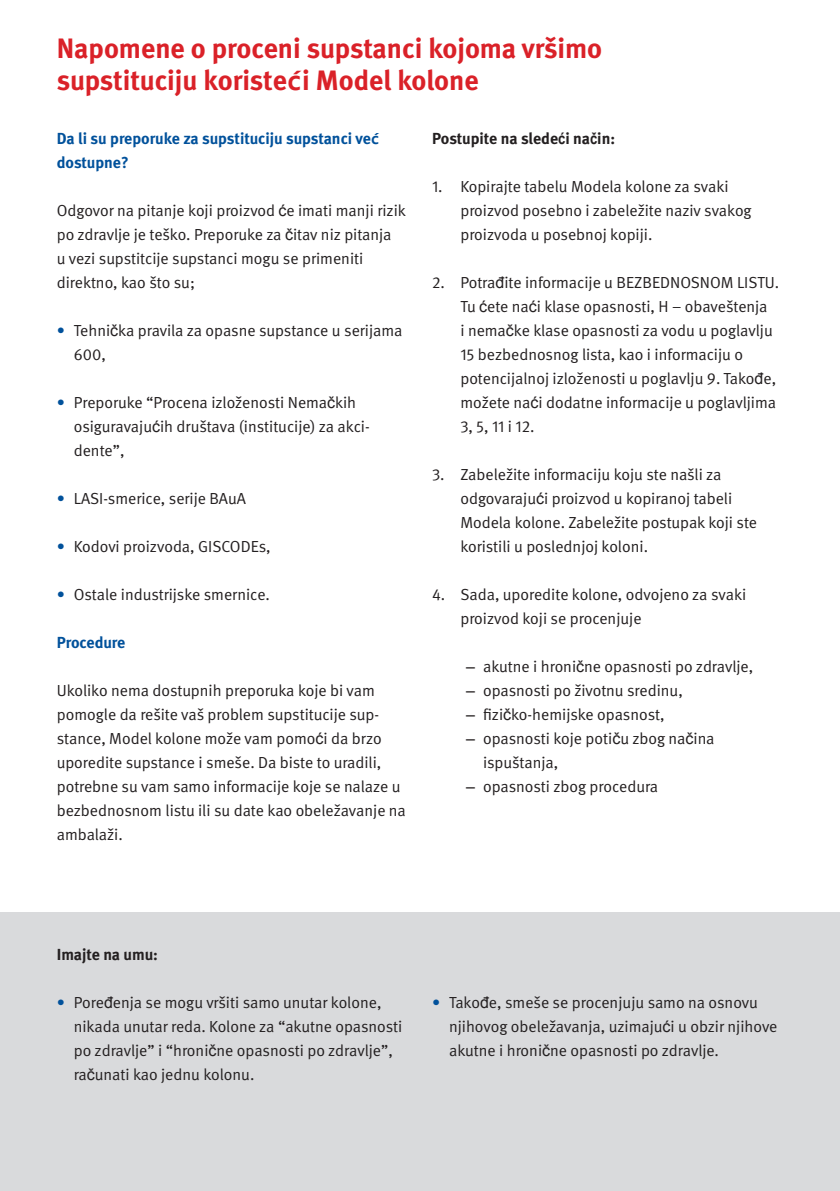
<style>
.page{position:relative;width:840px;height:1191px;background:#fff}
.page>*{position:absolute;margin:0;border:0;box-sizing:border-box;transform-origin:0 0}
.t1{font:700 28px/32px "DGUV Meta";color:#da2128}
.t2{font:16px/24px "DGUV Meta";color:#231f20}
.t3{font:700 16px/24px "DGUV Meta";letter-spacing:-.005em;color:#01519b}
.t4{font:700 16px "DGUV Meta";letter-spacing:-.005em;color:#231f20}
.s1{font-family:"Consolas"}
.s2{font-family:"Arial"}
.s3{color:#01519b}
.s4{font-family:"Arial Narrow"}
</style>
<div class="page">
<div style="left:0;top:912px;width:839px;height:279px;background:#d9dadc"></div>
<h1 class="t1" style="left:57px;top:33px;width:546px">Napomene o proceni supstanci kojoma vršimo supstituciju koriste<span class="s1">ć</span>i Model kolone</h1>
<p class="t3" style="left:57px;top:127px;width:324px">Da li su preporuke za supstituciju supstanci ve<span class="s1">ć </span>dostupne?</p>
<p class="t2" style="left:57px;top:199px;width:350px">Odgovor na pitanje koji proizvod <span class="s2">ć</span>e imati manji rizik po zdravlje je teško. Preporuke za <span class="s2">č</span>itav niz pitanja<br>u vezi supstitcije supstanci mogu se primeniti direktno, kao što su;</p>
<p class="t2" style="left:74px;top:319px;width:330px;text-indent:-17px"><span class="s3">•</span> Tehni<span class="s2">č</span>ka pravila za opasne supstance u serijama<br>600,</p>
<p class="t2" style="left:74px;top:391px;width:297px;text-indent:-17px"><span class="s3">•</span> Preporuke “Procena izloženosti Nema<span class="s2">č</span>kih osiguravaju<span class="s2">ć</span>ih društava (institucije) za akci&shy;dente”,</p>
<p class="t2" style="left:57px;top:487px;width:191px"><span class="s3">•</span> LASI-smerice, serije BAuA</p>
<p class="t2" style="left:57px;top:535px;width:215px"><span class="s3">•</span> Kodovi proizvoda, GISCODEs,</p>
<p class="t2" style="left:57px;top:583px;width:214px"><span class="s3">•</span> Ostale industrijske smernice.</p>
<p class="t3" style="left:57px;top:631px;width:70px">Procedure</p>
<p class="t2" style="left:57px;top:679px;width:350px">Ukoliko nema dostupnih preporuka koje bi vam pomogle da rešite vaš problem supstitucije sup&shy;stance, Model kolone može vam pomo<span class="s2">ć</span>i da brzo uporedite supstance i smeše. Da biste to uradili, potrebne su vam samo informacije koje se nalaze u bezbednosnom listu ili su date kao obeležavanje na ambalaži.</p>
<p class="t4" style="left:432px;top:129px;width:184px">Postupite na slede<span class="s4">ć</span>i na<span class="s4">č</span>in:</p>
<p class="t2" style="left:460px;top:175px;width:293px;text-indent:-28px">1. Kopirajte tabelu Modela kolone za svaki proizvod posebno i zabeležite naziv svakog proizvoda u posebnoj kopiji.</p>
<p class="t2" style="left:460px;top:271px;width:320px;text-indent:-28px">2. Potra<span class="s2">đ</span>ite informacije u BEZBEDNOSNOM LISTU.<br>Tu <span class="s2">ć</span>ete na<span class="s2">ć</span>i klase opasnosti, H – obaveštenja<br>i nema<span class="s2">č</span>ke klase opasnosti za vodu u poglavlju 15 bezbednosnog lista, kao i informaciju o potencijalnoj izloženosti u poglavlju 9. Tako<span class="s2">đ</span>e, možete na<span class="s2">ć</span>i dodatne informacije u poglavljima 3, 5, 11 i 12.</p>
<p class="t2" style="left:460px;top:463px;width:298px;text-indent:-28px">3. Zabeležite informaciju koju ste našli za odgovaraju<span class="s2">ć</span>i proizvod u kopiranoj tabeli Modela kolone. Zabeležite postupak koji ste koristili u poslednjoj koloni.</p>
<p class="t2" style="left:460px;top:583px;width:287px;text-indent:-28px">4. Sada, uporedite kolone, odvojeno za svaki proizvod koji se procenjuje</p>
<p class="t2" style="left:466px;top:655px;width:288px"><span class="s2">–</span> akutne i hroni<span class="s2">č</span>ne opasnosti po zdravlje,</p>
<p class="t2" style="left:466px;top:679px;width:218px"><span class="s2">–</span> opasnosti po životnu sredinu,</p>
<p class="t2" style="left:466px;top:703px;width:200px"><span class="s2">–</span> fizi<span class="s2">č</span>ko-hemijske opasnost,</p>
<p class="t2" style="left:483px;top:727px;width:233px;text-indent:-17px"><span class="s2">–</span> opasnosti koje poti<span class="s2">č</span>u zbog na<span class="s2">č</span>ina ispuštanja,</p>
<p class="t2" style="left:466px;top:775px;width:193px"><span class="s2">–</span> opasnosti zbog procedura</p>
<p class="t4" style="left:57px;top:945px;width:103px">Imajte na umu:</p>
<p class="t2" style="left:74px;top:991px;width:330px;text-indent:-17px"><span class="s3">•</span> Pore<span class="s2">đ</span>enja se mogu vršiti samo unutar kolone, nikada unutar reda. Kolone za “akutne opasnosti po zdravlje” i “hroni<span class="s2">č</span>ne opasnosti po zdravlje”, ra<span class="s2">č</span>unati kao jednu kolonu.</p>
<p class="t2" style="left:449px;top:991px;width:330px;text-indent:-17px"><span class="s3">•</span> Tako<span class="s2">đ</span>e, smeše se procenjuju samo na osnovu njihovog obeležavanja, uzimaju<span class="s2">ć</span>i u obzir njihove akutne i hroni<span class="s2">č</span>ne opasnosti po zdravlje.</p>
</div>
